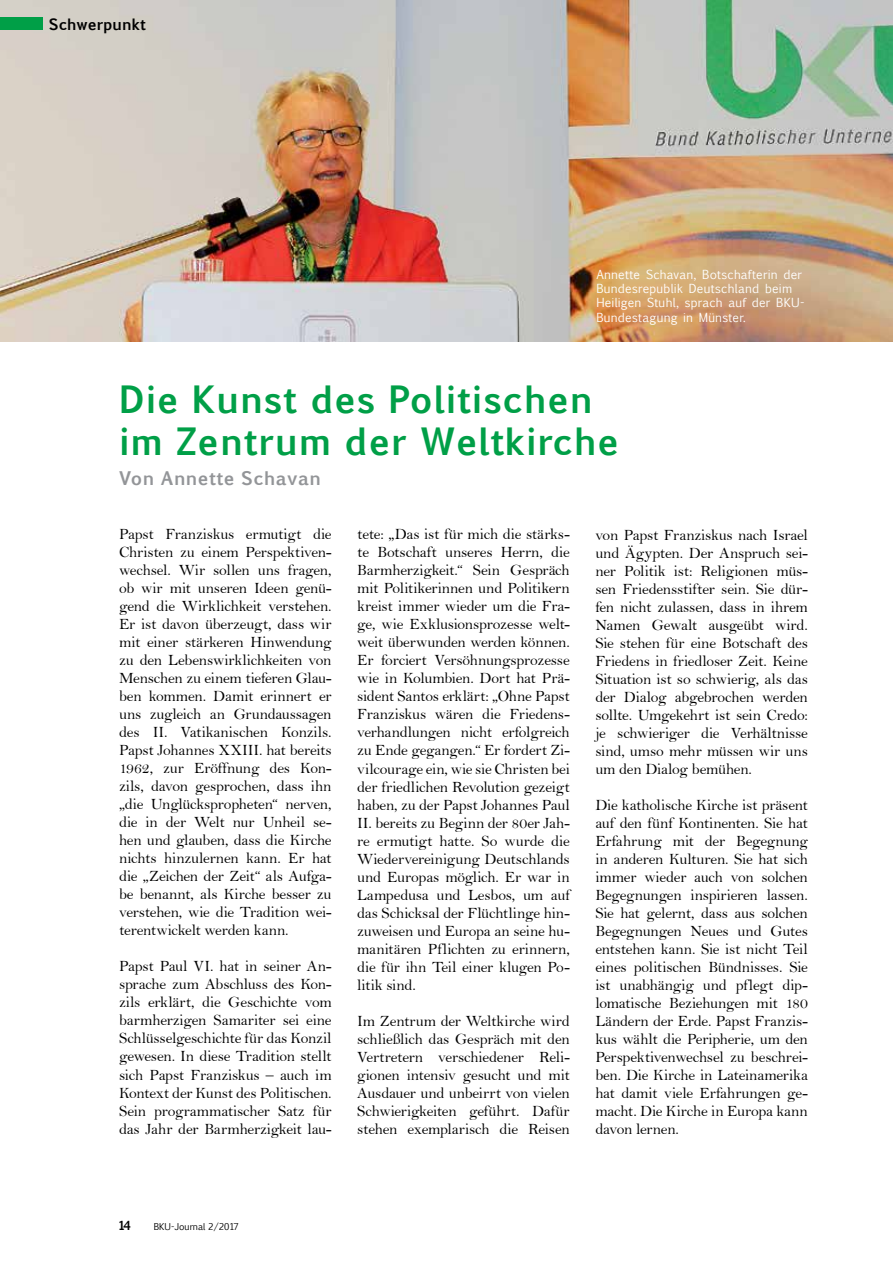
<style>
.page{position:relative;width:893px;height:1263px;background:#fff}
.page>*{position:absolute;margin:0;border:0;box-sizing:border-box;transform-origin:0 0}
.t1{font:700 36px/42px "Euphemia UCAS";letter-spacing:.025em;color:#009f47}
.t2{font:700 18px "Euphemia UCAS";letter-spacing:.025em;color:#939598}
.t3{font:15.75px/18px "Bell";letter-spacing:-.015em;color:#000;text-align:justify}
.t4{font:700 15px "Euphemia UCAS";color:#000}
.t5{font:12px/14.4px "Euphemia CAS";letter-spacing:.015em;color:#fff}
.t6{font:700 12px "Euphemia UCAS";color:#000}
.t7{font:9px "Euphemia CAS";color:#000}
</style>
<div class="page">
<img style="left:0;top:0;width:893px;height:341px">
<div style="left:0;top:17px;width:43px;height:13px;background:#009f47"></div>
<p class="t4" style="left:49px;top:13px;width:98px">Schwerpunkt</p>
<p class="t5" style="left:596px;top:267px;width:209px">Annette Schavan, Botschafterin der Bundesrepublik Deutschland beim Heiligen Stuhl, sprach auf der BKU-Bundestagung in Münster.</p>
<h1 class="t1" style="left:119px;top:379px;width:501px">Die Kunst des Politischen im Zentrum der Weltkirche</h1>
<p class="t2" style="left:119px;top:465px;width:203px">Von Annette Schavan</p>
<p class="t3" style="left:119px;top:525px;width:214px">Papst Franziskus ermutigt die Christen zu einem Perspektiven&shy;wechsel. Wir sollen uns fragen, ob wir mit unseren Ideen genü&shy;gend die Wirklichkeit verstehen.<br>Er ist davon überzeugt, dass wir mit einer stärkeren Hinwendung zu den Lebenswirklichkeiten von Menschen zu einem tieferen Glau&shy;ben kommen. Damit erinnert er uns zugleich an Grundaussagen des II. Vatikanischen Konzils.<br>Papst Johannes XXIII. hat bereits 1962, zur Eröffnung des Kon&shy;zils, davon gesprochen, dass ihn „die Unglückspropheten“ nerven, die in der Welt nur Unheil se&shy;hen und glauben, dass die Kirche nichts hinzulernen kann. Er hat die „Zeichen der Zeit“ als Aufga&shy;be benannt, als Kirche besser zu verstehen, wie die Tradition wei&shy;terentwickelt werden kann.</p>
<p class="t3" style="left:119px;top:957px;width:214px">Papst Paul VI. hat in seiner An&shy;sprache zum Abschluss des Kon&shy;zils erklärt, die Geschichte vom barmherzigen Samariter sei eine Schlüsselgeschichte für das Konzil gewesen. In diese Tradition stellt sich Papst Franziskus – auch im Kontext der Kunst des Politischen.<br>Sein programmatischer Satz für das Jahr der Barmherzigkeit lau-</p>
<p class="t3" style="left:357px;top:525px;width:214px">tete: „Das ist für mich die stärks&shy;te Botschaft unseres Herrn, die Barmherzigkeit.“ Sein Gespräch mit Politikerinnen und Politikern kreist immer wieder um die Fra&shy;ge, wie Exklusionsprozesse welt&shy;weit überwunden werden können.<br>Er forciert Versöhnungsprozesse wie in Kolumbien. Dort hat Prä&shy;sident Santos erklärt: „Ohne Papst Franziskus wären die Friedens&shy;verhandlungen nicht erfolgreich zu Ende gegangen.“ Er fordert Zi&shy;vilcourage ein, wie sie Christen bei der friedlichen Revolution gezeigt haben, zu der Papst Johannes Paul II. bereits zu Beginn der 80er Jah&shy;re ermutigt hatte. So wurde die Wiedervereinigung Deutschlands und Europas möglich. Er war in Lampedusa und Lesbos, um auf das Schicksal der Flüchtlinge hin&shy;zuweisen und Europa an seine hu&shy;manitären Pflichten zu erinnern, die für ihn Teil einer klugen Po&shy;litik sind.</p>
<p class="t3" style="left:357px;top:1011px;width:214px">Im Zentrum der Weltkirche wird schließlich das Gespräch mit den Vertretern verschiedener Reli&shy;gionen intensiv gesucht und mit Ausdauer und unbeirrt von vielen Schwierigkeiten geführt. Dafür stehen exemplarisch die Reisen</p>
<p class="t3" style="left:595px;top:525px;width:214px">von Papst Franziskus nach Israel und Ägypten. Der Anspruch sei&shy;ner Politik ist: Religionen müs&shy;sen Friedensstifter sein. Sie dür&shy;fen nicht zulassen, dass in ihrem Namen Gewalt ausgeübt wird.<br>Sie stehen für eine Botschaft des Friedens in friedloser Zeit. Keine Situation ist so schwierig, als das der Dialog abgebrochen werden sollte. Umgekehrt ist sein Credo: je schwieriger die Verhältnisse sind, umso mehr müssen wir uns um den Dialog bemühen.</p>
<p class="t3" style="left:595px;top:795px;width:214px">Die katholische Kirche ist präsent auf den fünf Kontinenten. Sie hat Erfahrung mit der Begegnung in anderen Kulturen. Sie hat sich immer wieder auch von solchen Begegnungen inspirieren lassen.<br>Sie hat gelernt, dass aus solchen Begegnungen Neues und Gutes entstehen kann. Sie ist nicht Teil eines politischen Bündnisses. Sie ist unabhängig und pflegt dip&shy;lomatische Beziehungen mit 180<br>Ländern der Erde. Papst Franzis&shy;kus wählt die Peripherie, um den Perspektivenwechsel zu beschrei&shy;ben. Die Kirche in Lateinamerika hat damit viele Erfahrungen ge&shy;macht. Die Kirche in Europa kann davon lernen.</p>
<p class="t6" style="left:119px;top:1216px;width:13px">14</p>
<p class="t7" style="left:154px;top:1220px;width:87px">BKU-Journal 2/2017</p>
</div>
